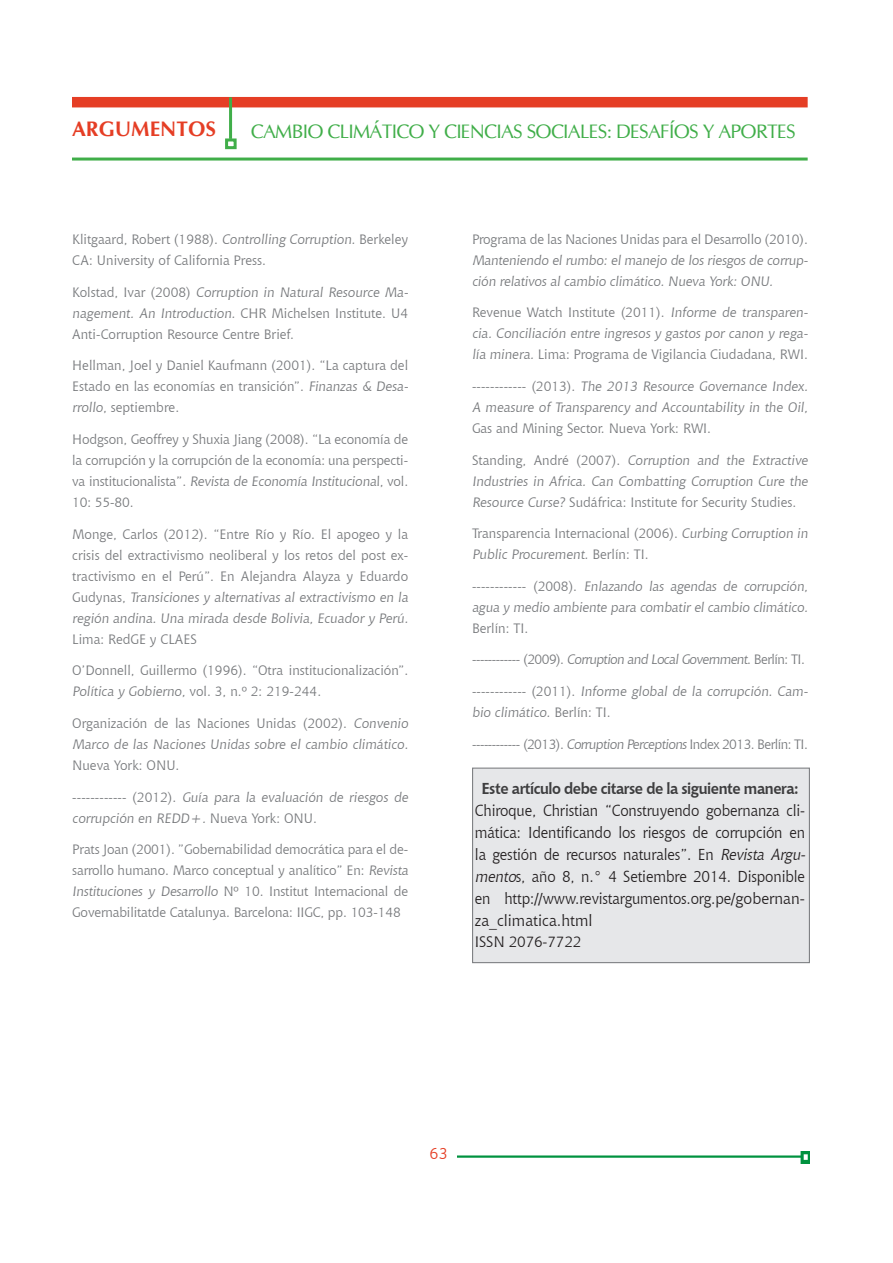
<style>
.page{position:relative;width:893px;height:1263px;background:#fff}
.page>*{position:absolute;margin:0;border:0;box-sizing:border-box;transform-origin:0 0}
.t1{font:700 21px "CG Omega";color:#e53e25}
.Texto_art{font:19.5px "CG Omega";letter-spacing:-.04em;color:#40ae49}
.Texto_art-2{font:15.75px/22px "Chianti BT";letter-spacing:-.01em;color:#231f20;scale:.95 1}
.Texto_art-3{font:700 15.75px "Chianti BT";letter-spacing:-.03em;color:#3e3e3f;scale:.95 1}
.t2{font:15.75px "Chianti BT";color:#e53e25}
.Texto_art-4{font:15px "Chianti BT";letter-spacing:-.01em;color:#231f20}
.Referencias_bib{font:13.5px/21px "Chianti BT";color:#76787b}
.Referencias_bib-2{font:13.5px "Chianti BT";letter-spacing:-.04em;color:#76787b}
.s1{font-style:italic}
</style>
<div class="page">
<img style="left:457px;top:1151px;width:353px;height:12px">
<div style="left:72px;top:97px;width:736px;height:10px;background:#e53e25"></div>
<hr style="left:229px;top:97px;width:3px;height:42px;background:#40ae49">
<div style="left:225px;top:138px;width:12px;height:11px;border:3px solid #40ae49"></div>
<hr style="left:72px;top:158px;width:736px;height:3px;background:#40ae49">
<div style="left:472px;top:767px;width:338px;height:196px;background:#e6e7e9;border:1px solid #808285"></div>
<h1 class="t1" style="left:72px;top:116px;width:146px">ARGUMENTOS</h1>
<p class="Texto_art" style="left:251px;top:120px;width:546px">CAMBIO CLIMÁTICO Y CIENCIAS SOCIALES: DESAFÍOS Y APORTES</p>
<p class="Referencias_bib" style="left:72px;top:228px;width:337px">Klitgaard, Robert (1988). Controlling Corruption. Berkeley<br>CA: University of California Press.</p>
<p class="Referencias_bib" style="left:72px;top:281px;width:340px">Ko l stad , I va r (2 0 0 8) Corruption in Natural Resource Ma&shy;nagement. An Introduction. C H R M i c h e l s e n I n st itute . U 4<br>Anti-Corruption Resource Centre Brief.</p>
<p class="Referencias_bib" style="left:72px;top:355px;width:340px">Hellman, Joel y Daniel Kaufmann (2001). “La captura del<br>Estado en las economías en transición”. Finanzas &amp; Desa&shy;rrollo, septiembre.</p>
<p class="Referencias_bib" style="left:72px;top:428px;width:337px;text-align:justify">Hodgson, Geoffrey y Shuxia Jiang (2008). “La economía de la corrupción y la corrupción de la economía: una perspecti&shy;va i n st itu c i o n a l i sta ” . Revista de Economía Institucional, vo l .<br>10: 55-80.</p>
<p class="Referencias_bib" style="left:72px;top:523px;width:340px">Monge, Carlos (2012). “Entre Río y Río. El apogeo y la crisis del extractivismo neoliberal y los retos del post ex&shy;tractivismo en el Perú”. En Alejandra Alayza y Eduardo G u d y n as , Transiciones y alternativas al extractivismo en la región andina. Una mirada desde Bolivia, Ecuador y Perú.<br>Lima: RedGE y CLAES</p>
<p class="Referencias_bib" style="left:72px;top:660px;width:337px">O’Donnell, Guillermo (1996). “Otra institucionalización”.<br>Política y Gobierno, vo l . 3 , n . º 2 : 2 1 9 - 2 44 .</p>
<p class="Referencias_bib" style="left:72px;top:712px;width:340px;text-align:justify">Organización de las Naciones Unidas (2002). Convenio Marco de las Naciones Unidas sobre el cambio climático.<br>Nueva York: ONU.</p>
<p class="Referencias_bib" style="left:72px;top:786px;width:340px">- - - - - - - - - - - - (2 0 1 2 ) . Guía para la evaluación de riesgos de corrupción en REDD+. N u eva Yo rk: O N U .</p>
<p class="Referencias_bib" style="left:72px;top:838px;width:340px">Prats Joan (2001). ”Gobernabilidad democrática para el de&shy;sarrollo humano. Marco conceptual y analítico” En: Revista Instituciones y Desarrollo Nº 10. Institut Internacional de Governabilitatde Catalunya. Barcelona: IIGC, pp. 103-148</p>
<p class="Referencias_bib" style="left:472px;top:228px;width:340px">Programa de las Naciones Unidas para el Desarrollo (2010).<br>Manteniendo el rumbo: el manejo de los riesgos de corrup&shy;ción relativos al cambio climático. Nueva York: ONU.</p>
<p class="Referencias_bib" style="left:472px;top:302px;width:340px;text-align:justify">Revenue Watch Institute (2011). Informe de transparen&shy;cia. Conciliación entre ingresos y gastos por canon y rega&shy;lía minera. Lima: Programa de Vigilancia Ciudadana, RWI.</p>
<p class="Referencias_bib" style="left:472px;top:375px;width:340px;text-align:justify">- - - - - - - - - - - - (2 0 1 3 ) . The 2013 Resource Governance Index.<br>A measure of Transparency and Accountability in the Oil, Gas and Mining Sector. Nueva York: RWI.</p>
<p class="Referencias_bib" style="left:472px;top:449px;width:340px;text-align:justify">Sta n d i n g , A n d ré (2 0 0 7 ) . Corruption and the Extractive Industries in Africa. Can Combatting Corruption Cure the Resource Curse? Sudáfrica: Institute for Security Studies.</p>
<p class="Referencias_bib" style="left:472px;top:522px;width:340px">Transparencia Internacional (2006). Curbing Corruption in<br>Public Procurement. B e rl ín : T I .</p>
<p class="Referencias_bib" style="left:472px;top:575px;width:340px;text-align:justify">- - - - - - - - - - - - (2 0 0 8) . Enlazando las agendas de corrupción, agua y medio ambiente para combatir el cambio climático.<br>Berlín: TI.</p>
<p class="Referencias_bib-2" style="left:472px;top:651px;width:334px">------------ (2009). Corruption and LocalGovernment. Berlín: TI.</p>
<p class="Referencias_bib" style="left:472px;top:680px;width:340px">- - - - - - - - - - - - (2 0 1 1 ) . Informe global de la corrupción. Cam&shy;bio climático. B e rl ín : T I .</p>
<p class="Referencias_bib-2" style="left:472px;top:735px;width:337px">------------ (2013). Corruption PerceptionsIndex 2013. Berlín: TI.</p>
<p class="Texto_art-3" style="left:481px;top:777px;width:336px">Este artículo debe citarse de la siguiente manera:</p>
<p class="Texto_art-2" style="left:475px;top:799px;width:353px">Chiroque, Christian “Construyendo gobernanza cli&shy;mática: Identificando los riesgos de corrupción en la gestión de recursos naturales”. En <span class="s1">Revista Argu&shy;mento</span>s, año 8, n.° 4 Setiembre 2014. Disponible en http://www.revistargumentos.org.pe/gobernan&shy;za_climatica.html</p>
<p class="Texto_art-4" style="left:475px;top:932px;width:108px">ISSN 2076-7722</p>
<p class="t2" style="left:430px;top:1142px;width:20px">63</p>
</div>
